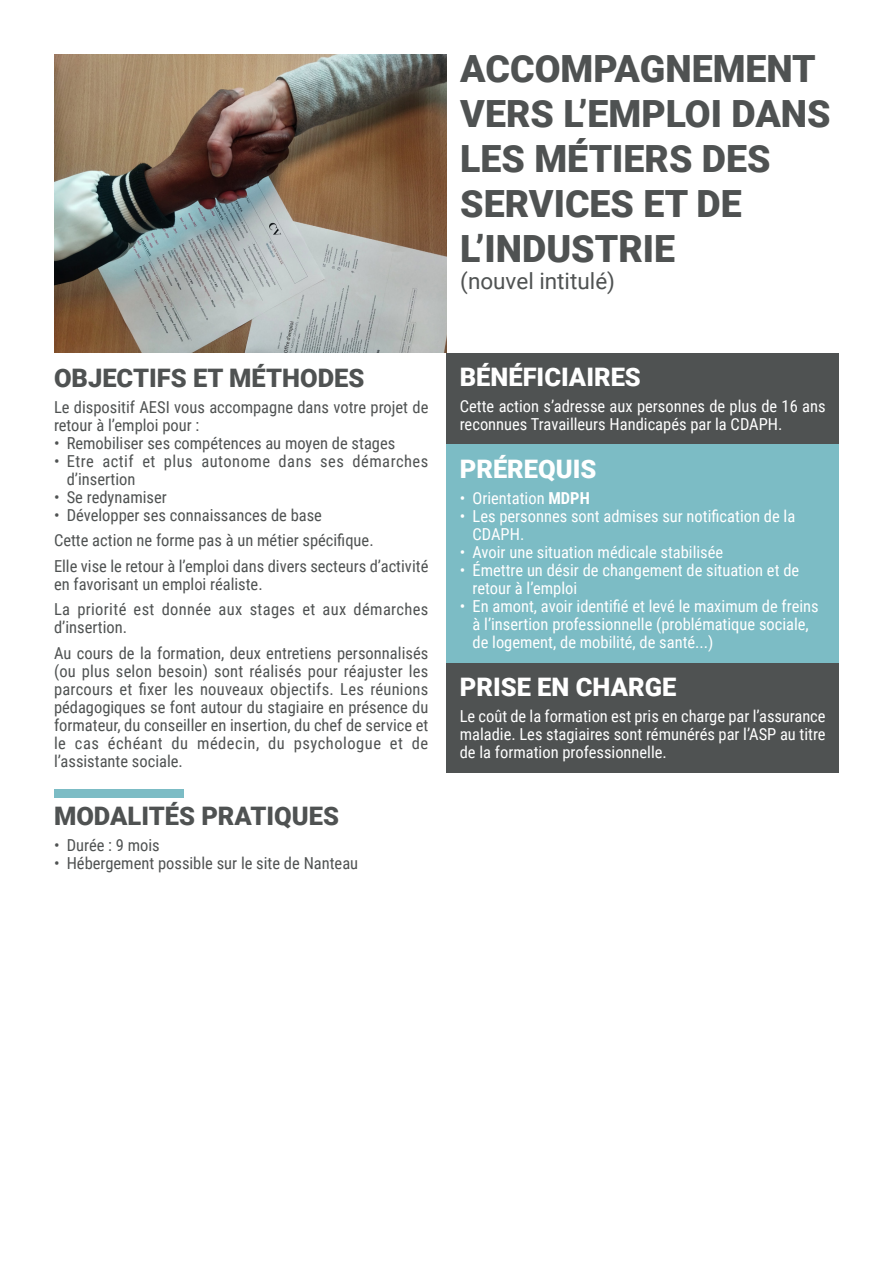
<style>
.page{position:relative;width:893px;height:1263px;background:#fff}
.page>*{position:absolute;margin:0;border:0;box-sizing:border-box;transform-origin:0 0}
.t1{font:900 37.5px/45px "Roboto";color:#4f5252}
.t2{font:900 25.5px "Roboto";color:#4f5252}
.t3{font:900 25.5px "Roboto";color:#fff}
.t4{font:22.5px "Roboto";color:#4f5252}
.t5{font:16.5px/18px "Roboto Condensed";color:#4f5252}
.t6{font:16.5px/18px "Roboto Condensed";color:#fff}
.t7{font:16.5px/18px "Roboto Condensed";letter-spacing:.02em;color:#4f5252}
.t8{font:16.5px/18px "Roboto Condensed";letter-spacing:.03em;color:#4f5252}
.s1{font-weight:700}
</style>
<div class="page">
<img style="left:54px;top:54px;width:392px;height:299px">
<div style="left:446px;top:353px;width:393px;height:91px;background:#4f5252"></div>
<div style="left:446px;top:663px;width:393px;height:109px;background:#4f5252"></div>
<div style="left:446px;top:444px;width:393px;height:219px;background:#7cbcc5"></div>
<div style="left:54px;top:789px;width:129px;height:8px;background:#7cbcc5"></div>
<p class="t2" style="left:54px;top:360px;width:312px">OBJECTIFS ET MÉTHODES</p>
<p class="t5" style="left:54px;top:397px;width:376px">Le dispositif AESI vous accompagne dans votre projet de retour à l’emploi pour :</p>
<p class="t5" style="left:54px;top:433px;width:343px">• Remobiliser ses compétences au moyen de stages</p>
<p class="t8" style="left:67px;top:451px;width:363px;text-indent:-13px">• Etre actif et plus autonome dans ses démarches d’insertion</p>
<p class="t5" style="left:54px;top:487px;width:114px">• Se redynamiser</p>
<p class="t5" style="left:54px;top:505px;width:269px">• Développer ses connaissances de base</p>
<p class="t5" style="left:54px;top:531px;width:321px">Cette action ne forme pas à un métier spécifique.</p>
<p class="t5" style="left:54px;top:556px;width:376px">Elle vise le retour à l’emploi dans divers secteurs d’activité en favorisant un emploi réaliste.</p>
<p class="t7" style="left:54px;top:600px;width:376px">La priorité est donnée aux stages et aux démarches d’insertion.</p>
<p class="t5" style="left:54px;top:643px;width:376px;text-align:justify">Au cours de la formation, deux entretiens personnalisés (ou plus selon besoin) sont réalisés pour réajuster les parcours et fixer les nouveaux objectifs. Les réunions pédagogiques se font autour du stagiaire en présence du formateur, du conseiller en insertion, du chef de service et le cas échéant du médecin, du psychologue et de l’assistante sociale.</p>
<p class="t2" style="left:54px;top:798px;width:287px">MODALITÉS PRATIQUES</p>
<p class="t5" style="left:54px;top:835px;width:107px">• Durée : 9 mois</p>
<p class="t5" style="left:54px;top:853px;width:306px">• Hébergement possible sur le site de Nanteau</p>
<p class="t1" style="left:460px;top:45px;width:372px">ACCOMPAGNEMENT<br>VERS L’EMPLOI DANS<br>LES MÉTIERS DES<br>SERVICES ET DE<br>L’INDUSTRIE</p>
<p class="t4" style="left:460px;top:265px;width:156px">(nouvel intitulé)</p>
<p class="t3" style="left:460px;top:360px;width:183px">BÉNÉFICIAIRES</p>
<p class="t6" style="left:460px;top:396px;width:367px">Cette action s’adresse aux personnes de plus de 16 ans reconnues Travailleurs Handicapés par la CDAPH.</p>
<p class="t3" style="left:460px;top:451px;width:138px">PRÉREQUIS</p>
<p class="t6" style="left:460px;top:488px;width:131px">• Orientation <span class="s1">MDPH</span></p>
<p class="t6" style="left:472px;top:506px;width:324px;text-indent:-13px">• Les personnes sont admises sur notification de la<br>CDAPH.</p>
<p class="t6" style="left:460px;top:542px;width:265px">• Avoir une situation médicale stabilisée</p>
<p class="t6" style="left:472px;top:560px;width:328px;text-indent:-13px">• Émettre un désir de changement de situation et de retour à l’emploi</p>
<p class="t6" style="left:472px;top:596px;width:348px;text-indent:-13px">• En amont, avoir identifié et levé le maximum de freins à l’insertion professionnelle (problématique sociale, de logement, de mobilité, de santé...)</p>
<p class="t3" style="left:460px;top:669px;width:218px">PRISE EN CHARGE</p>
<p class="t6" style="left:460px;top:706px;width:367px;text-align:justify">Le coût de la formation est pris en charge par l’assurance maladie. Les stagiaires sont rémunérés par l’ASP au titre de la formation professionnelle.</p>
</div>
